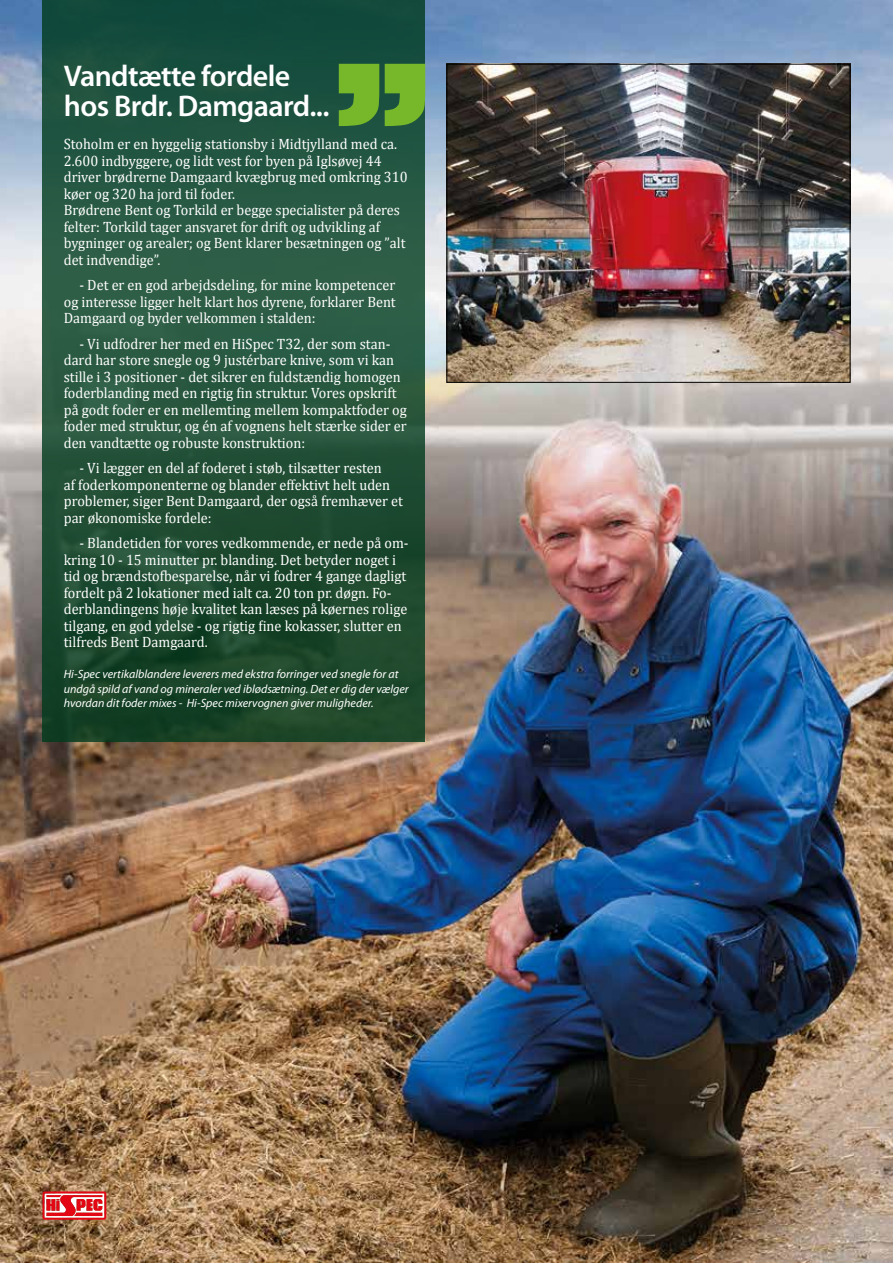
<style>
.page{position:relative;width:893px;height:1263px;background:#fff}
.page>*{position:absolute;margin:0;border:0;box-sizing:border-box;transform-origin:0 0}
.t1{font:600 30px/30px "Myriad Pro";letter-spacing:-.02em;color:#fff}
.t2{font:15px/16.5px "Cambria";color:#fff;scale:.95 1}
.t3{font:italic 12px/14.4px "Myriad Pro";color:#fff}
</style>
<div class="page">
<img style="left:0;top:0;width:893px;height:1263px">
<svg style="left:43px;top:0;width:382px;height:742px"></svg>
<svg style="left:43px;top:1191px;width:63px;height:29px"></svg>
<img style="left:448px;top:66px;width:400px;height:315px">
<div style="left:446px;top:64px;width:404px;height:319px;border:1px solid #000"></div>
<svg style="left:339px;top:64px;width:86px;height:62px"></svg>
<h1 class="t1" style="left:64px;top:62px;width:267px">Vandtætte fordele hos Brdr. Damgaard...</h1>
<p class="t2" style="left:64px;top:136px;width:363px">Stoholm er en hyggelig stationsby i Midtjylland med ca.<br>2.600 indbyggere, og lidt vest for byen på Iglsøvej 44 driver brødrerne Damgaard kvægbrug med omkring 310 køer og 320 ha jord til foder.<br>Brødrene Bent og Torkild er begge specialister på deres felter: Torkild tager ansvaret for drift og udvikling af bygninger og arealer; og Bent klarer besætningen og ”alt det indvendige”.</p>
<p class="t2" style="left:64px;top:277px;width:351px;text-align:justify;text-indent:16px">- Det er en god arbejdsdeling, for mine kompetencer og interesse ligger helt klart hos dyrene, forklarer Bent Damgaard og byder velkommen i stalden:</p>
<p class="t2" style="left:64px;top:335px;width:363px;text-indent:16px">- Vi udfodrer her med en HiSpec T32, der som stan&shy;dard har store snegle og 9 justérbare knive, som vi kan stille i 3 positioner - det sikrer en fuldstændig homogen foderblanding med en rigtig fin struktur. Vores opskrift på godt foder er en mellemting mellem kompaktfoder og foder med struktur, og én af vognens helt stærke sider er den vandtætte og robuste konstruktion:</p>
<p class="t2" style="left:64px;top:460px;width:359px;text-indent:16px">- Vi lægger en del af foderet i støb, tilsætter resten<br>af foderkomponenterne og blander effektivt helt uden problemer, siger Bent Damgaard, der også fremhæver et par økonomiske fordele:</p>
<p class="t2" style="left:64px;top:535px;width:365px;text-indent:16px">- Blandetiden for vores vedkommende, er nede på om&shy;kring 10 - 15 minutter pr. blanding. Det betyder noget i tid og brændstofbesparelse, når vi fodrer 4 gange dagligt fordelt på 2 lokationer med ialt ca. 20 ton pr. døgn. Fo&shy;derblandingens høje kvalitet kan læses på køernes rolige tilgang, en god ydelse - og rigtig fine kokasser, slutter en tilfreds Bent Damgaard.</p>
<p class="t3" style="left:64px;top:667px;width:346px">Hi-Spec vertikalblandere leverers med ekstra forringer ved snegle for at undgå spild af vand og mineraler ved iblødsætning. Det er dig der vælger hvordan dit foder mixes - Hi-Spec mixervognen giver muligheder.</p>
</div>
